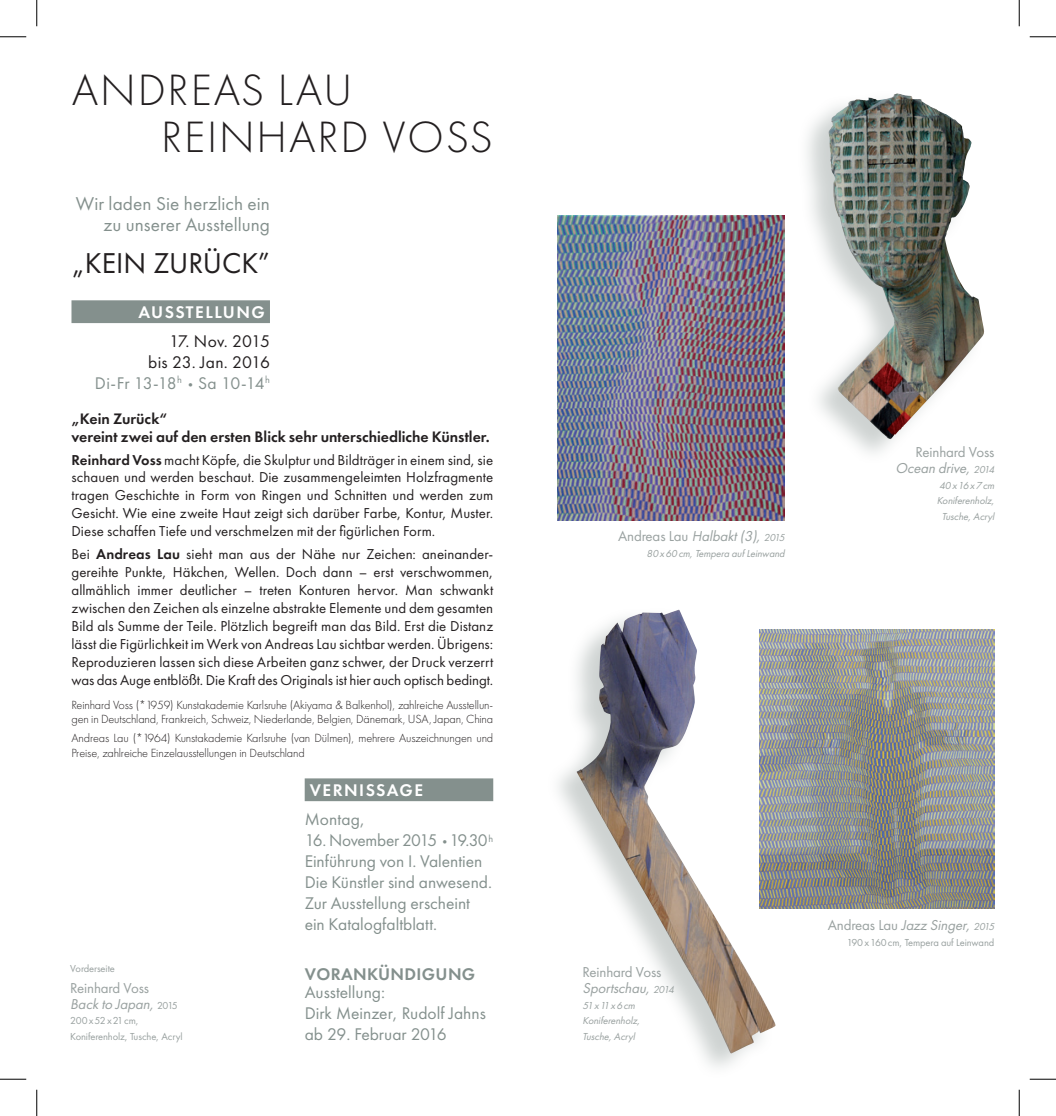
<style>
.page{position:relative;width:1056px;height:1116px;background:#fff}
.page>*{position:absolute;margin:0;border:0;box-sizing:border-box;transform-origin:0 0}
.t1{font:300 45.5px/47.2px "Futura New";letter-spacing:.04em;color:#231f20}
.t2{font:29.75px "Futura New";color:#231f20}
.t3{font:19.25px/21px "Futura New";letter-spacing:.005em;color:#84908d;text-align:right}
.t4{font:17.5px/21px "Futura New";color:#84908d}
.t5{font:17.5px/21px "Futura New";color:#231f20;text-align:right}
.t6{font:17.5px "Futura New Demi";letter-spacing:.085em;color:#fff}
.t7{font:17.5px "Futura New Demi";letter-spacing:.02em;color:#84908d}
.t8{font:15.75px/18px "Futura New Demi";color:#231f20}
.t9{font:14.88px/18px "Futura New";color:#231f20;text-align:justify}
.t10{font:14.88px/15.8px "Futura New";letter-spacing:-.01em;color:#99a1a0}
.t11{font:italic 14.88px "Futura New";color:#99a1a0}
.t12{font:300 12.25px/14px "Futura New";letter-spacing:-.01em;color:#231f20}
.t13{font:italic 10.5px/15.8px "Futura New";color:#99a1a0}
.t14{font:10.5px/15.8px "Futura New";letter-spacing:-.01em;color:#99a1a0}
.s1{color:#84908d}
.s2{font-size:12.25px;color:#84908d}
.s3{font-family:"Futura New Demi"}
.s4{font-style:italic}
.s5{font-size:10.5px}
.s6{font-size:12.25px}
.s7{font-style:normal}
.s8{font-style:italic;font-size:10.5px}
</style>
<div class="page">
<img style="left:576px;top:609px;width:200px;height:444px">
<div style="left:796px;top:89px;width:187px;height:376px;background:#84908d;opacity:.4"></div>
<img style="left:828px;top:94px;width:156px;height:345px">
<img style="left:759px;top:629px;width:235px;height:279px">
<img style="left:558px;top:215px;width:227px;height:305px">
<div style="left:305px;top:778px;width:188px;height:23px;background:#84908d"></div>
<div style="left:71px;top:300px;width:199px;height:23px;background:#84908d"></div>
<svg style="left:0;top:36px;width:26px;height:1px"></svg>
<svg style="left:1029px;top:36px;width:27px;height:1px"></svg>
<svg style="left:0;top:1078px;width:26px;height:1px"></svg>
<svg style="left:1029px;top:1078px;width:27px;height:1px"></svg>
<svg style="left:36px;top:0;width:1px;height:26px"></svg>
<svg style="left:36px;top:1089px;width:1px;height:26px"></svg>
<svg style="left:1019px;top:0;width:1px;height:26px"></svg>
<svg style="left:1019px;top:1089px;width:1px;height:26px"></svg>
<h1 class="t1" style="left:161px;top:67px;width:333px;text-indent:-89px">ANDREAS LAU<br>REINHARD VOSS</h1>
<p class="t3" style="left:76px;top:193px;width:196px">Wir laden Sie herzlich ein zu unserer Ausstellung</p>
<h2 class="t2" style="left:72px;top:245px;width:199px">„KEIN ZURÜCK”</h2>
<p class="t6" style="left:138px;top:301px;width:128px">AUSSTELLUNG</p>
<p class="t5" style="left:95px;top:330px;width:176px">17. Nov. 2015<br>bis 23. Jan. 2016<br><span class="s1">Di-Fr 13-18</span><sup>h</sup> <span class="s2">•</span><span class="s1">Sa 10-14</span><sup>h</sup></p>
<p class="t8" style="left:71px;top:409px;width:420px">„Kein Zurück“<br>vereint zwei auf den ersten Blick sehr unterschiedliche Künstler.</p>
<p class="t9" style="left:71px;top:450px;width:423px"><span class="s3">Reinhard Voss</span> macht Köpfe, die Skulptur und Bildträger in einem sind, sie schauen und werden beschaut. Die zusammengeleimten Holzfragmente tragen Geschichte in Form von Ringen und Schnitten und werden zum Gesicht. Wie eine zweite Haut zeigt sich darüber Farbe, Kontur, Muster.<br>Diese schaffen Tiefe und verschmelzen mit der figürlichen Form.</p>
<p class="t9" style="left:71px;top:545px;width:423px">Bei <span class="s3">Andreas Lau</span> sieht man aus der Nähe nur Zeichen: aneinander&shy;gereihte Punkte, Häkchen, Wellen. Doch dann – erst verschwommen, allmählich immer deutlicher – treten Konturen hervor. Man schwankt zwischen den Zeichen als einzelne abstrakte Elemente und dem gesamten Bild als Summe der Teile. Plötzlich begreift man das Bild. Erst die Distanz lässt die Figürlichkeit im Werk von Andreas Lau sichtbar werden. Übrigens:<br>Reproduzieren lassen sich diese Arbeiten ganz schwer, der Druck verzerrt was das Auge entblößt. Die Kraft des Originals ist hier auch optisch bedingt.</p>
<p class="t12" style="left:71px;top:697px;width:423px">Reinhard Voss (*1959) Kunstakademie Karlsruhe (Akiyama &amp; Balkenhol), zahlreiche Ausstellun&shy;gen in Deutschland, Frankreich, Schweiz, Niederlande, Belgien, Dänemark, USA, Japan, China</p>
<p class="t12" style="left:71px;top:730px;width:423px;line-height:14.7px">Andreas Lau (*1964) Kunstakademie Karlsruhe (van Dülmen), mehrere Auszeichnungen und<br>Preise, zahlreiche Einzelausstellungen in Deutschland</p>
<p class="t14" style="left:70px;top:960px;width:46px">Vorderseite</p>
<p class="t10" style="left:70px;top:979px;width:109px">Reinhard Voss<br><span class="s4">Back to Japan,</span><span class="s5">2 015</span></p>
<p class="t14" style="left:70px;top:1012px;width:114px">200x52x21cm,<br>Koniferenholz, Tusche, Acryl</p>
<p class="t6" style="left:310px;top:779px;width:115px">VERNISSAGE</p>
<p class="t4" style="left:305px;top:808px;width:62px">Montag,</p>
<p class="t4" style="left:305px;top:829px;width:190px">16. November 2015<span class="s6">•</span>19.30<sup>h<br></sup>Einführung von I. Valentien<br>Die Künstler sind anwesend.<br>Zur Ausstellung erscheint ein Katalogfaltblatt.</p>
<p class="t7" style="left:305px;top:962px;width:172px">VORANKÜNDIGUNG</p>
<p class="t4" style="left:305px;top:981px;width:183px">Ausstellung:<br>Dirk Meinzer, Rudolf Jahns ab 29. Februar 2016</p>
<p class="t11" style="left:618px;top:527px;width:170px"><span class="s7">A n d re a s L a u</span> Halbakt(3),<span class="s5">2015</span></p>
<p class="t13" style="left:646px;top:545px;width:142px">80x60cm,Tempera aufLeinwand</p>
<p class="t10" style="left:895px;top:444px;width:103px;text-align:right">Reinhard Voss<br><span class="s4">Ocean drive,</span><span class="s8">2014</span></p>
<p class="t13" style="left:937px;top:477px;width:61px;text-align:center">40x16x7cm<br>Koniferenholz,<br>Tusche,Acryl</p>
<p class="t10" style="left:582px;top:964px;width:95px">Reinhard Voss<br><span class="s4">Sportschau,</span><span class="s8">2014</span></p>
<p class="t13" style="left:582px;top:997px;width:61px">51x11x6cm<br>Koniferenholz,<br>Tusche,Acryl</p>
<p class="t11" style="left:828px;top:915px;width:170px"><span class="s7">A n d re a s L a u</span> Jazz Singer,<span class="s5">2015</span></p>
<p class="t14" style="left:847px;top:934px;width:149px">190x160cm, Tempera auf Leinwand</p>
</div>
